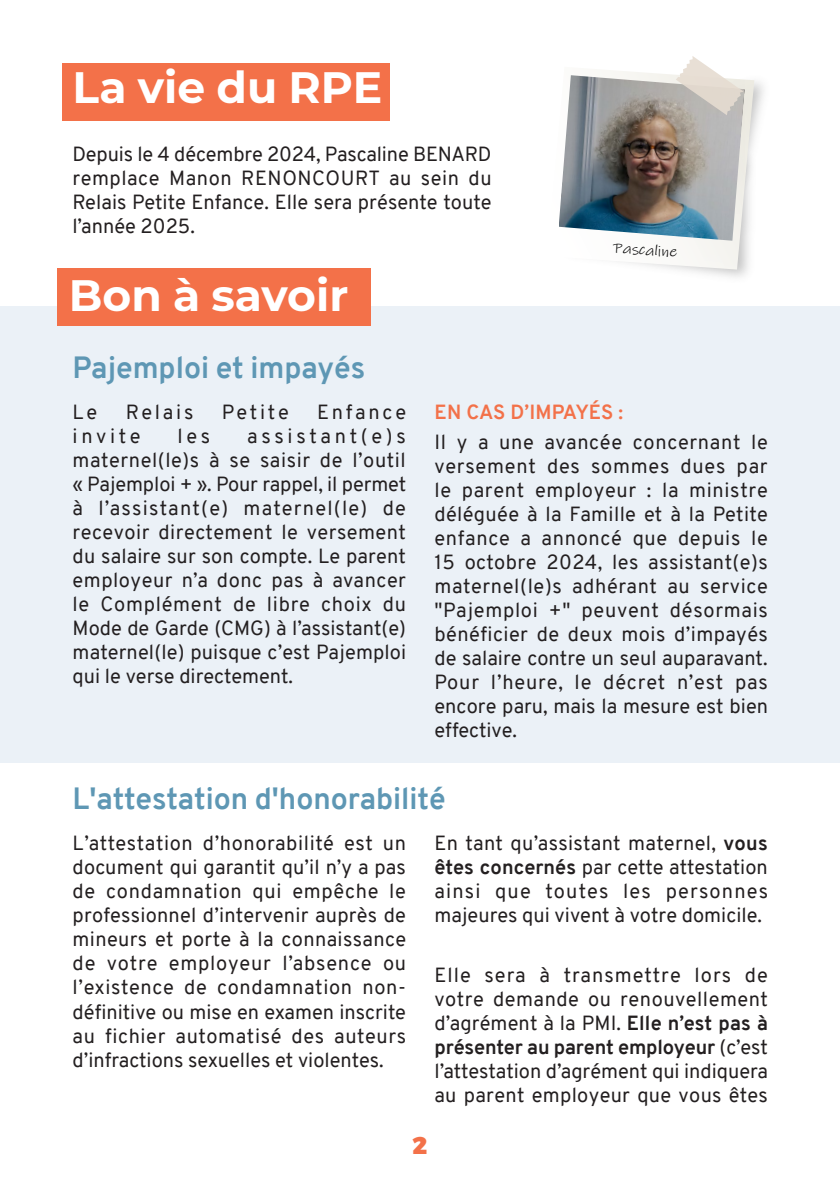
<style>
.page{position:relative;width:840px;height:1191px;background:#fff}
.page>*{position:absolute;margin:0;border:0;box-sizing:border-box;transform-origin:0 0}
.TITRE{font:700 44px "Montserrat";color:#fff}
.SOUS_TITRE{font:700 30px "Overpass";color:#5e97b4}
.TITRE-2{font:900 24px "Montserrat";color:#f37149}
.Texte_Courant{font:20px/24px "Overpass";letter-spacing:.005em;color:#231f20;text-align:justify}
.Texte_Courant-2{font:700 20px "Overpass";letter-spacing:-.01em;color:#f37149}
.Texte_Courant-3{font:20px "Overpass";letter-spacing:.135em;color:#231f20}
.t1{font:15px "Ink Free";color:#000;scale:1.14 1}
.s1{font-weight:700}
</style>
<div class="page">
<div style="left:0;top:306px;width:839px;height:457px;background:#ebf1f7"></div>
<div style="left:62px;top:64px;width:327px;height:57px;background:#f37149"></div>
<div style="left:57px;top:268px;width:313px;height:57px;background:#f37149"></div>
<svg style="left:575px;top:79px;width:179px;height:190px"></svg>
<img style="left:559px;top:198px;width:185px;height:43px">
<svg style="left:561px;top:56px;width:183px;height:158px;background:#a19e9b"></svg>
<p class="TITRE" style="left:73px;top:56px;width:311px">La vie du RPE</p>
<p class="Texte_Courant" style="left:72px;top:142px;width:420px">Depuis le 4 décembre 2024, Pascaline BENARD remplace Manon RENONCOURT au sein du Relais Petite Enfance. Elle sera présente toute l’année 2025.</p>
<p class="TITRE" style="left:69px;top:264px;width:281px">Bon à savoir</p>
<p class="t1" style="left:613px;top:238px;width:58px;rotate:4deg">Pascaline</p>
<p class="SOUS_TITRE" style="left:73px;top:346px;width:294px">Pajemploi et impayés</p>
<p class="Texte_Courant" style="left:73px;top:400px;width:26px">Le</p>
<p class="Texte_Courant" style="left:126px;top:400px;width:69px">Relais</p>
<p class="Texte_Courant" style="left:222px;top:400px;width:68px">Petite</p>
<p class="Texte_Courant-3" style="left:317px;top:398px;width:90px">Enfance</p>
<p class="Texte_Courant" style="left:73px;top:424px;width:69px">invite</p>
<p class="Texte_Courant" style="left:177px;top:424px;width:34px">les</p>
<p class="Texte_Courant" style="left:73px;top:424px;width:335px;text-indent:174px">assistant(e)s maternel(le)s à se saisir de l’outil « Pajemploi + ». Pour rappel, il permet à l’assistant(e) maternel(le) de recevoir directement le versement du salaire sur son compte. Le parent employeur n’a donc pas à avancer le Complément de libre choix du Mode de Garde (CMG) à l’assistant(e) maternel(le) puisque c’est Pajemploi qui le verse directement.</p>
<p class="Texte_Courant-2" style="left:434px;top:398px;width:190px">EN CAS D’IMPAYÉS :</p>
<p class="Texte_Courant" style="left:434px;top:430px;width:335px">Il y a une avancée concernant le versement des sommes dues par le parent employeur : la ministre déléguée à la Famille et à la Petite enfance a annoncé que depuis le 15 octobre 2024, les assistant(e)s maternel(le)s adhérant au service "Pajemploi +" peuvent désormais bénéficier de deux mois d’impayés de salaire contre un seul auparavant.<br>Pour l’heure, le décret n’est pas encore paru, mais la mesure est bien effective.</p>
<p class="SOUS_TITRE" style="left:73px;top:777px;width:374px">L'attestation d'honorabilité</p>
<p class="Texte_Courant" style="left:73px;top:831px;width:335px">L’attestation d’honorabilité est un document qui garantit qu’il n’y a pas de condamnation qui empêche le professionnel d’intervenir auprès de mineurs et porte à la connaissance de votre employeur l’absence ou l’existence de condamnation non&shy;définitive ou mise en examen inscrite au fichier automatisé des auteurs d’infractions sexuelles et violentes.</p>
<p class="Texte_Courant" style="left:434px;top:831px;width:335px">En tant qu’assistant maternel, <span class="s1">vous êtes concernés</span> par cette attestation ainsi que toutes les personnes majeures qui vivent à votre domicile.</p>
<p class="Texte_Courant" style="left:434px;top:963px;width:335px">Elle sera à transmettre lors de votre demande ou renouvellement d’agrément à la PMI. <span class="s1">Elle n’est pas à présenter au parent employeur</span> (c’est l’attestation d’agrément qui indiquera au parent employeur que vous êtes</p>
<p class="TITRE-2" style="left:412px;top:1126px;width:16px">2</p>
</div>
